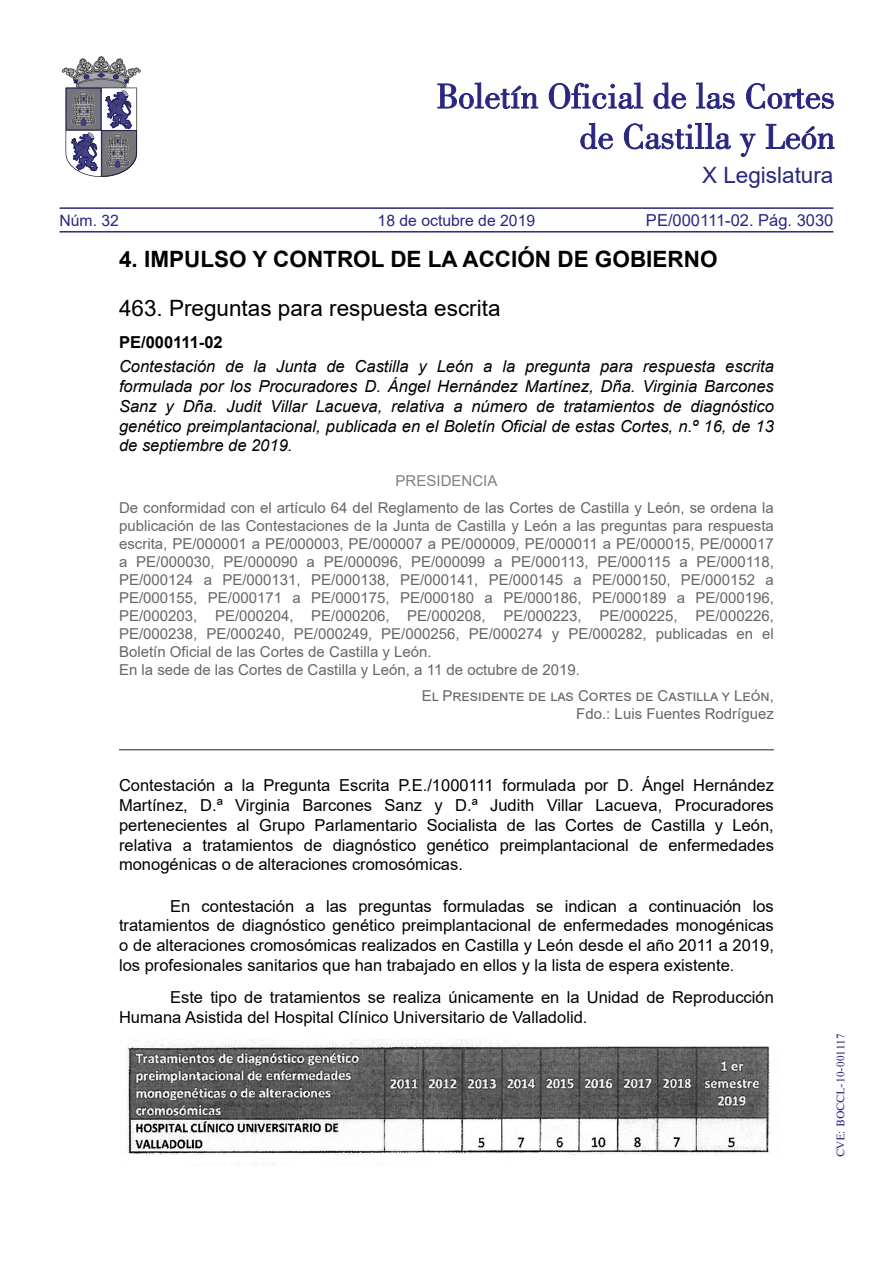
<style>
.page{position:relative;width:893px;height:1263px;background:#fff}
.page>*{position:absolute;margin:0;border:0;box-sizing:border-box;transform-origin:0 0}
.APARTADO{font:700 22.5px "Arial";color:#000}
.SUBAPARTADO{font:22.5px "Arial";color:#000}
.t1{font:22.5px "Arial";color:#292780}
.TEXTO_NORMAL{font:16.5px/19.8px "Arial";color:#000;text-align:justify}
.RESPUESTA_CONTESTACI{font:16.5px/19.8px "Arial";color:#000;text-align:justify}
.ENTRADILLA{font:italic 16.5px/19.8px "Arial";color:#000;text-align:justify}
.t2{font:16.5px "Arial";color:#292780}
.NÚMERO_CLAVE{font:700 16.5px "Arial";color:#000}
.t3{font:15.75px "Arial";color:#292780}
.TEXTO_CLARO{font:15px/18px "Arial";color:#666;text-align:justify}
.firma_claro{font:15px/18px "Arial";color:#666;text-align:right}
.PRESIDENCIA{font:15px "Arial";color:#808080}
.t4{font:10.5px "Times";color:#292780}
</style>
<div class="page">
<svg style="left:437px;top:82px;width:101px;height:27px"></svg>
<svg style="left:549px;top:82px;width:94px;height:27px"></svg>
<svg style="left:654px;top:82px;width:32px;height:27px"></svg>
<svg style="left:696px;top:82px;width:39px;height:27px"></svg>
<svg style="left:746px;top:83px;width:88px;height:26px"></svg>
<svg style="left:580px;top:123px;width:33px;height:26px"></svg>
<svg style="left:624px;top:123px;width:107px;height:26px"></svg>
<svg style="left:740px;top:134px;width:15px;height:23px"></svg>
<svg style="left:766px;top:124px;width:68px;height:25px"></svg>
<svg style="left:62px;top:56px;width:79px;height:121px"></svg>
<hr style="left:60px;top:231px;width:773px;height:2px;background:#292780">
<hr style="left:60px;top:207px;width:773px;height:2px;background:#292780">
<hr style="left:119px;top:749px;width:655px;height:1px;background:#231f20">
<img style="left:127px;top:1039px;width:643px;height:125px">
<h1 class="t1" style="left:702px;top:160px;width:133px">X Legislatura</h1>
<p class="t3" style="left:60px;top:210px;width:61px">Núm. 32</p>
<p class="t3" style="left:378px;top:210px;width:159px">18 de octubre de 2019</p>
<p class="t2" style="left:646px;top:209px;width:189px">PE/000111-02. Pág. 3030</p>
<h1 class="APARTADO" style="left:119px;top:243px;width:600px">4. IMPULSO Y CONTROL DE LA ACCIÓN DE GOBIERNO</h1>
<h2 class="SUBAPARTADO" style="left:119px;top:292px;width:383px">463. Preguntas para respuesta escrita</h2>
<p class="NÚMERO_CLAVE" style="left:119px;top:331px;width:105px">PE/000111-02</p>
<p class="ENTRADILLA" style="left:119px;top:357px;width:656px">Contestación de la Junta de Castilla y León a la pregunta para respuesta escrita formulada por los Procuradores D. Ángel Hernández Martínez, Dña. Virginia Barcones Sanz y Dña. Judit Villar Lacueva, relativa a número de tratamientos de diagnóstico genético preimplantacional, publicada en el Boletín Oficial de estas Cortes, n.º 16, de 13 de septiembre de 2019.</p>
<p class="PRESIDENCIA" style="left:396px;top:471px;width:103px">PRESIDENCIA</p>
<p class="TEXTO_CLARO" style="left:119px;top:498px;width:656px">De conformidad con el artículo 64 del Reglamento de las Cortes de Castilla y León, se ordena la publicación de las Contestaciones de la Junta de Castilla y León a las preguntas para respuesta escrita, PE/000001 a PE/000003, PE/000007 a PE/000009, PE/000011 a PE/000015, PE/000017 a PE/000030, PE/000090 a PE/000096, PE/000099 a PE/000113, PE/000115 a PE/000118, PE/000124 a PE/000131, PE/000138, PE/000141, PE/000145 a PE/000150, PE/000152 a PE/000155, PE/000171 a PE/000175, PE/000180 a PE/000186, PE/000189 a PE/000196, PE/000203, PE/000204, PE/000206, PE/000208, PE/000223, PE/000225, PE/000226, PE/000238, PE/000240, PE/000249, PE/000256, PE/000274 y PE/000282, publicadas en el Boletín Oficial de las Cortes de Castilla y León.</p>
<p class="TEXTO_CLARO" style="left:119px;top:660px;width:462px">En la sede de las Cortes de Castilla y León, a 11 de octubre de 2019.</p>
<p class="firma_claro" style="left:422px;top:687px;width:353px">El Presidente de las Cortes de Castilla y León,<br>Fdo.: Luis Fuentes Rodríguez</p>
<p class="RESPUESTA_CONTESTACI" style="left:119px;top:775px;width:656px">Contestación a la Pregunta Escrita P.E./1000111 formulada por D. Ángel Hernández Martínez, D.ª Virginia Barcones Sanz y D.ª Judith Villar Lacueva, Procuradores pertenecientes al Grupo Parlamentario Socialista de las Cortes de Castilla y León, relativa a tratamientos de diagnóstico genético preimplantacional de enfermedades monogénicas o de alteraciones cromosómicas.</p>
<p class="TEXTO_NORMAL" style="left:119px;top:896px;width:656px;text-indent:51px">En contestación a las preguntas formuladas se indican a continuación los tratamientos de diagnóstico genético preimplantacional de enfermedades monogénicas o de alteraciones cromosómicas realizados en Castilla y León desde el año 2011 a 2019, los profesionales sanitarios que han trabajado en ellos y la lista de espera existente.</p>
<p class="TEXTO_NORMAL" style="left:119px;top:988px;width:656px;text-indent:51px">Este tipo de tratamientos se realiza únicamente en la Unidad de Reproducción<br>Humana Asistida del Hospital Clínico Universitario de Valladolid.</p>
<p class="t4" style="left:835px;top:1157px;width:125px;rotate:-90deg">CVE: BOCCL-10-001117</p>
</div>
